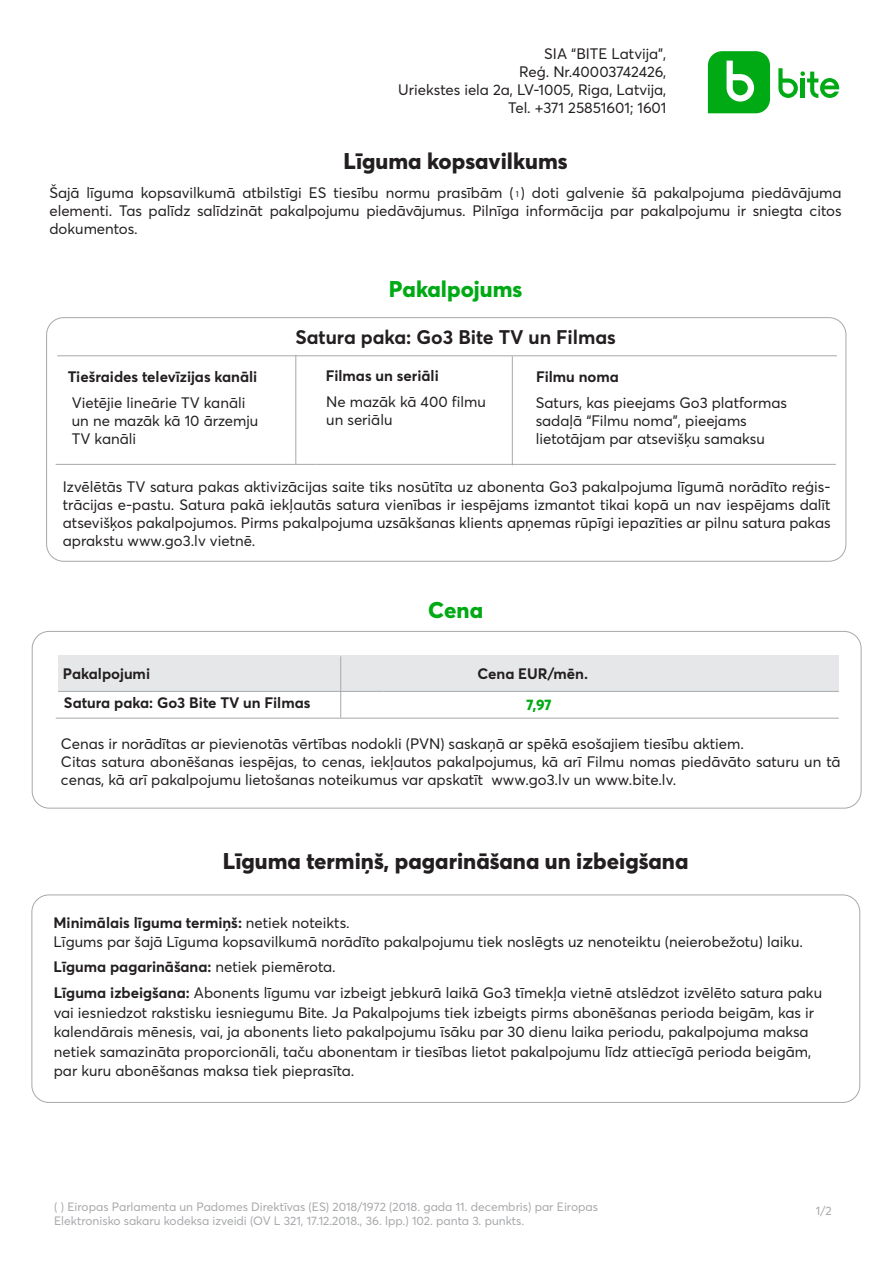
<style>
.page{position:relative;width:893px;height:1263px;background:#fff}
.page>*{position:absolute;margin:0;border:0;box-sizing:border-box;transform-origin:0 0}
.t1{font:800 22.5px "Averta CY";color:#231f20}
.t2{font:800 22.5px "Averta CY";color:#00aa14}
.t3{font:700 19.5px "Averta CY";color:#231f20}
.t4{font:15px/18px "Averta CY";color:#231f20}
.t5{font:700 15px "Averta CY";color:#231f20}
.t6{font:800 15px "Averta CY";color:#00aa14}
.t7{font:12px/14.4px "Averta CY";color:#a6a8ab}
.t8{font:9px "Myriad Pro";color:#231f20}
.s1{font-weight:400}
.s2{font-weight:700}
</style>
<div class="page">
<div style="left:46px;top:317px;width:800px;height:245px;border:1px solid #a6a8ab;border-radius:17px"></div>
<hr style="left:57px;top:355px;width:780px;height:1px;background:#a6a8ab">
<hr style="left:295px;top:355px;width:1px;height:109px;background:#a6a8ab">
<hr style="left:512px;top:356px;width:1px;height:109px;background:#a6a8ab">
<hr style="left:56px;top:464px;width:261px;height:1px;background:#a6a8ab">
<hr style="left:317px;top:464px;width:519px;height:1px;background:#a6a8ab">
<div style="left:32px;top:631px;width:829px;height:177px;border:1px solid #a6a8ab;border-radius:17px"></div>
<div style="left:58px;top:655px;width:781px;height:35px;background:#e6e7e8"></div>
<hr style="left:58px;top:691px;width:326px;height:1px;background:#a6a8ab">
<hr style="left:384px;top:691px;width:455px;height:1px;background:#a6a8ab">
<hr style="left:340px;top:656px;width:1px;height:61px;background:#a6a8ab">
<hr style="left:56px;top:718px;width:783px;height:1px;background:#a6a8ab">
<div style="left:32px;top:894px;width:828px;height:209px;border:1px solid #a6a8ab;border-radius:17px"></div>
<svg style="left:778px;top:68px;width:61px;height:30px"></svg>
<hr style="left:801px;top:78px;width:4px;height:20px;background:#00aa14">
<svg style="left:708px;top:51px;width:62px;height:62px"></svg>
<p class="t4" style="left:398px;top:44px;width:270px;text-align:right">SIA “BITE Latvija”,<br>Reģ. Nr.40003742426,<br>Uriekstes iela 2a, LV-1005, Riga, Latvija,<br>Tel. +371 25851601; 1601</p>
<h1 class="t1" style="left:344px;top:145px;width:226px">Līguma kopsavilkums</h1>
<p class="t4" style="left:49px;top:183px;width:794px;text-align:justify">Šajā līguma kopsavilkumā atbilstīgi ES tiesību normu prasībām ( ) doti galvenie šā pakalpojuma piedāvājuma elementi. Tas palīdz salīdzināt pakalpojumu piedāvājumus. Pilnīga informācija par pakalpojumu ir sniegta citos dokumentos.</p>
<p class="t8" style="left:515px;top:188px;width:6px">1</p>
<h1 class="t2" style="left:389px;top:273px;width:135px">Pakalpojums</h1>
<h2 class="t3" style="left:295px;top:323px;width:322px">Satura paka: Go3 Bite TV un Filmas</h2>
<p class="t5" style="left:68px;top:366px;width:191px">Tiešraides televīzijas kanāli</p>
<p class="t5" style="left:326px;top:365px;width:114px">Filmas un seriāli</p>
<p class="t5" style="left:536px;top:366px;width:84px">Filmu noma</p>
<p class="t4" style="left:72px;top:393px;width:188px">Vietējie lineārie TV kanāli un ne mazāk kā 10 ārzemju<br>TV kanāli</p>
<p class="t4" style="left:326px;top:392px;width:161px">Ne mazāk kā 400 filmu un seriālu</p>
<p class="t4" style="left:536px;top:393px;width:253px">Saturs, kas pieejams Go3 platformas sadaļā “Filmu noma”, pieejams lietotājam par atsevišķu samaksu</p>
<p class="t4" style="left:63px;top:477px;width:769px;text-align:justify">Izvēlētās TV satura pakas aktivizācijas saite tiks nosūtīta uz abonenta Go3 pakalpojuma līgumā norādīto reģis&shy;trācijas e-pastu. Satura pakā iekļautās satura vienības ir iespējams izmantot tikai kopā un nav iespējams dalīt atsevišķos pakalpojumos. Pirms pakalpojuma uzsākšanas klients apņemas rūpīgi iepazīties ar pilnu satura pakas aprakstu www.go3.lv vietnē.</p>
<h1 class="t2" style="left:428px;top:594px;width:56px">Cena</h1>
<p class="t5" style="left:63px;top:663px;width:89px">Pakalpojumi</p>
<p class="t5" style="left:477px;top:663px;width:112px">Cena EUR/mēn.</p>
<p class="t5" style="left:64px;top:692px;width:248px">Satura paka: Go3 Bite TV un Filmas</p>
<p class="t6" style="left:527px;top:694px;width:27px">7,97</p>
<p class="t4" style="left:61px;top:734px;width:781px">Cenas ir norādītas ar pievienotās vērtības nodokli (PVN) saskaņā ar spēkā esošajiem tiesību aktiem.<br>Citas satura abonēšanas iespējas, to cenas, iekļautos pakalpojumus, kā arī Filmu nomas piedāvāto saturu un tā cenas, kā arī pakalpojumu lietošanas noteikumus var apskatīt www.go3.lv un www.bite.lv.</p>
<h1 class="t1" style="left:223px;top:845px;width:467px">Līguma termiņš, pagarināšana un izbeigšana</h1>
<p class="t5" style="left:54px;top:912px;width:298px">Minimālais līguma termiņš: <span class="s1">netiek noteikts.</span></p>
<p class="t5" style="left:54px;top:956px;width:284px">Līguma pagarināšana: <span class="s1">netiek piemērota.</span></p>
<p class="t4" style="left:54px;top:932px;width:751px">Līgums par šajā Līguma kopsavilkumā norādīto pakalpojumu tiek noslēgts uz nenoteiktu (neierobežotu) laiku.</p>
<p class="t4" style="left:54px;top:982px;width:770px;line-height:19.5px"><span class="s2">Līguma izbeigšana:</span> Abonents līgumu var izbeigt jebkurā laikā Go3 tīmekļa vietnē atslēdzot izvēlēto satura paku vai iesniedzot rakstisku iesniegumu Bite. Ja Pakalpojums tiek izbeigts pirms abonēšanas perioda beigām, kas ir kalendārais mēnesis, vai, ja abonents lieto pakalpojumu īsāku par 30 dienu laika periodu, pakalpojuma maksa netiek samazināta proporcionāli, taču abonentam ir tiesības lietot pakalpojumu līdz attiecīgā perioda beigām, par kuru abonēšanas maksa tiek pieprasīta.</p>
<p class="t7" style="left:54px;top:1199px;width:545px">( ) Eiropas Parlamenta un Padomes Direktīvas (ES) 2018/1972 (2018. gada 11. decembris) par Eiropas<br>Elektronisko sakaru kodeksa izveidi (OV L 321, 17.12.2018., 36. lpp.) 102. panta 3. punkts.</p>
<p class="t7" style="left:816px;top:1203px;width:17px">1/2</p>
</div>
